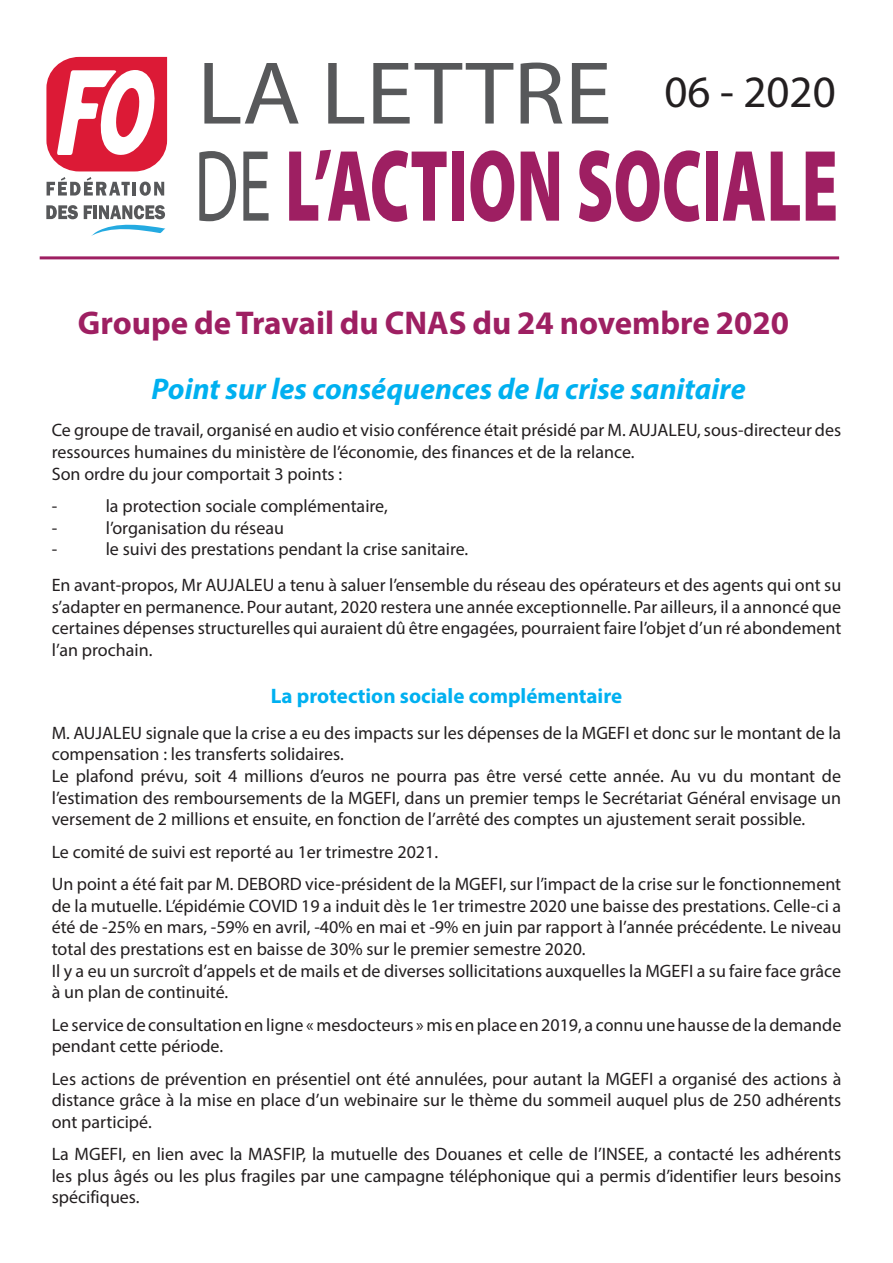
<style>
.page{position:relative;width:893px;height:1263px;background:#fff}
.page>*{position:absolute;margin:0;border:0;box-sizing:border-box;transform-origin:0 0}
.t1{font:45px "Myriad Pro";color:#231f20}
.t2{font:700 33px "Myriad Pro";color:#9e1f62}
.t3{font:italic 700 30px "Myriad Pro";color:#00b0f0}
.t4{font:700 21px "Myriad Pro";color:#00b0f0}
.t5{font:18px/21.6px "Myriad Pro";color:#231f20;text-align:justify}
</style>
<div class="page">
<svg style="left:204px;top:63px;width:95px;height:61px"></svg>
<svg style="left:328px;top:63px;width:36px;height:61px"></svg>
<svg style="left:373px;top:63px;width:140px;height:61px"></svg>
<svg style="left:521px;top:63px;width:41px;height:61px"></svg>
<svg style="left:572px;top:63px;width:36px;height:61px"></svg>
<svg style="left:199px;top:151px;width:37px;height:70px"></svg>
<svg style="left:243px;top:152px;width:26px;height:69px"></svg>
<svg style="left:289px;top:150px;width:158px;height:72px"></svg>
<div style="left:452px;top:152px;width:12px;height:69px;background:#9e1f62"></div>
<svg style="left:470px;top:150px;width:44px;height:72px"></svg>
<svg style="left:521px;top:152px;width:38px;height:69px"></svg>
<svg style="left:579px;top:150px;width:121px;height:72px"></svg>
<div style="left:706px;top:152px;width:12px;height:69px;background:#9e1f62"></div>
<svg style="left:723px;top:152px;width:42px;height:69px"></svg>
<svg style="left:771px;top:152px;width:29px;height:69px"></svg>
<svg style="left:806px;top:152px;width:30px;height:69px"></svg>
<hr style="left:40px;top:256px;width:799px;height:3px;background:#9e1f62">
<svg style="left:46px;top:57px;width:121px;height:114px"></svg>
<svg style="left:47px;top:177px;width:83px;height:19px"></svg>
<hr style="left:133px;top:182px;width:3px;height:14px;background:#57585a">
<svg style="left:140px;top:182px;width:24px;height:14px"></svg>
<svg style="left:46px;top:205px;width:32px;height:14px"></svg>
<svg style="left:84px;top:205px;width:82px;height:31px"></svg>
<p class="t1" style="left:664px;top:64px;width:173px">06 - 2020</p>
<p class="t2" style="left:78px;top:301px;width:713px">Groupe de Travail du CNAS du 24 novembre 2020</p>
<p class="t3" style="left:151px;top:369px;width:596px">Point sur les conséquences de la crise sanitaire</p>
<p class="t5" style="left:52px;top:419px;width:791px">Ce groupe de travail, organisé en audio et visio conférence était présidé par M. AUJALEU, sous-directeur des ressources humaines du ministère de l’économie, des finances et de la relance.</p>
<p class="t5" style="left:52px;top:462px;width:292px">Son ordre du jour comportait 3 points :</p>
<p class="t5" style="left:52px;top:495px;width:7px">-</p>
<p class="t5" style="left:106px;top:495px;width:284px">la protection sociale complémentaire,</p>
<p class="t5" style="left:52px;top:516px;width:7px">-</p>
<p class="t5" style="left:106px;top:516px;width:180px">l’organisation du réseau</p>
<p class="t5" style="left:52px;top:538px;width:7px">-</p>
<p class="t5" style="left:106px;top:538px;width:364px">le suivi des prestations pendant la crise sanitaire.</p>
<p class="t5" style="left:52px;top:574px;width:791px">En avant-propos, Mr AUJALEU a tenu à saluer l’ensemble du réseau des opérateurs et des agents qui ont su s’adapter en permanence. Pour autant, 2020 restera une année exceptionnelle. Par ailleurs, il a annoncé que certaines dépenses structurelles qui auraient dû être engagées, pourraient faire l’objet d’un ré abondement l’an prochain.</p>
<p class="t4" style="left:271px;top:682px;width:353px">La protection sociale complémentaire</p>
<p class="t5" style="left:52px;top:722px;width:791px">M. AUJALEU signale que la crise a eu des impacts sur les dépenses de la MGEFI et donc sur le montant de la compensation : les transferts solidaires.</p>
<p class="t5" style="left:52px;top:765px;width:791px">Le plafond prévu, soit 4 millions d’euros ne pourra pas être versé cette année. Au vu du montant de l’estimation des remboursements de la MGEFI, dans un premier temps le Secrétariat Général envisage un versement de 2 millions et ensuite, en fonction de l’arrêté des comptes un ajustement serait possible.</p>
<p class="t5" style="left:52px;top:840px;width:388px">Le comité de suivi est reporté au 1er trimestre 2021.</p>
<p class="t5" style="left:52px;top:873px;width:791px">Un point a été fait par M. DEBORD vice-président de la MGEFI, sur l’impact de la crise sur le fonctionnement de la mutuelle. L’épidémie COVID 19 a induit dès le 1er trimestre 2020 une baisse des prestations. Celle-ci a été de -25% en mars, -59% en avril, -40% en mai et -9% en juin par rapport à l’année précédente. Le niveau total des prestations est en baisse de 30% sur le premier semestre 2020.</p>
<p class="t5" style="left:52px;top:959px;width:791px">Il y a eu un surcroît d’appels et de mails et de diverses sollicitations auxquelles la MGEFI a su faire face grâce à un plan de continuité.</p>
<p class="t5" style="left:52px;top:1013px;width:791px">Le service de consultation en ligne « mesdocteurs » mis en place en 2019, a connu une hausse de la demande pendant cette période.</p>
<p class="t5" style="left:52px;top:1067px;width:791px">Les actions de prévention en présentiel ont été annulées, pour autant la MGEFI a organisé des actions à distance grâce à la mise en place d’un webinaire sur le thème du sommeil auquel plus de 250 adhérents ont participé.</p>
<p class="t5" style="left:52px;top:1143px;width:791px">La MGEFI, en lien avec la MASFIP, la mutuelle des Douanes et celle de l’INSEE, a contacté les adhérents les plus âgés ou les plus fragiles par une campagne téléphonique qui a permis d’identifier leurs besoins spécifiques.</p>
</div>
